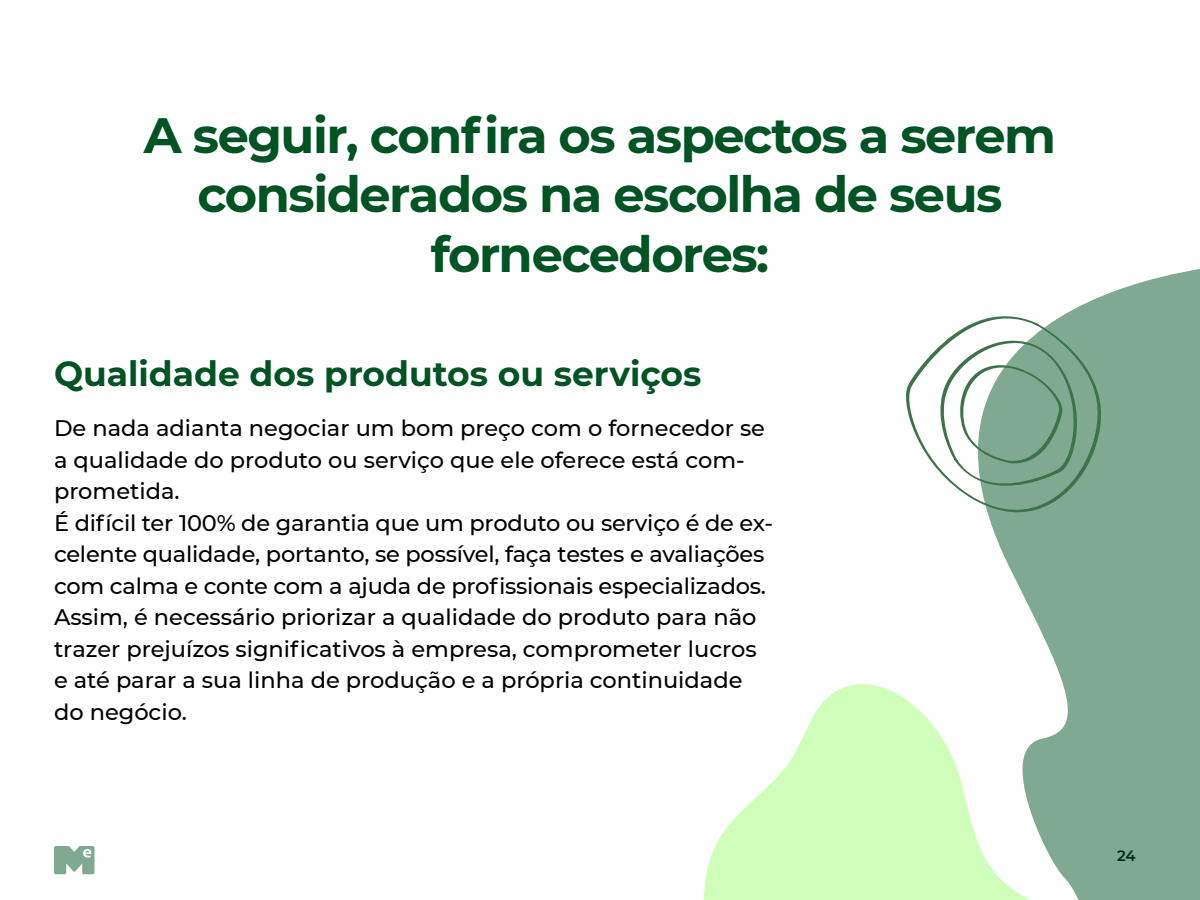
<style>
.page{position:relative;width:1200px;height:900px;background:#fff}
.page>*{position:absolute;margin:0;border:0;box-sizing:border-box;transform-origin:0 0}
.t1{font:700 49.5px/59.4px "Montserrat";letter-spacing:-.03em;color:#005323;text-align:center}
.t2{font:700 34.5px "Montserrat";color:#005323}
.t3{font:500 22.5px/31.5px "Montserrat";color:#000}
.t4{font:600 15px "Montserrat";color:#000}
</style>
<div class="page">
<svg style="left:54px;top:846px;width:41px;height:28px"></svg>
<svg style="left:992px;top:269px;width:208px;height:631px;fill:#80a991"></svg>
<svg style="left:703px;top:678px;width:490px;height:222px"></svg>
<svg style="left:906px;top:312px;width:196px;height:216px"></svg>
<h1 class="t1" style="left:144px;top:103px;width:914px">A seguir, confira os aspectos a serem considerados na escolha de seus fornecedores:</h1>
<h2 class="t2" style="left:54px;top:349px;width:649px">Qualidade dos produtos ou serviços</h2>
<p class="t3" style="left:54px;top:411px;width:721px">De nada adianta negociar um bom preço com o fornecedor se a qualidade do produto ou serviço que ele oferece está com&shy;prometida.<br>É difícil ter 100% de garantia que um produto ou serviço é de ex&shy;celente qualidade, portanto, se possível, faça testes e avaliações com calma e conte com a ajuda de profissionais especializados.<br>Assim, é necessário priorizar a qualidade do produto para não trazer prejuízos significativos à empresa, comprometer lucros e até parar a sua linha de produção e a própria continuidade do negócio.</p>
<p class="t4" style="left:1117px;top:845px;width:20px">24</p>
</div>
